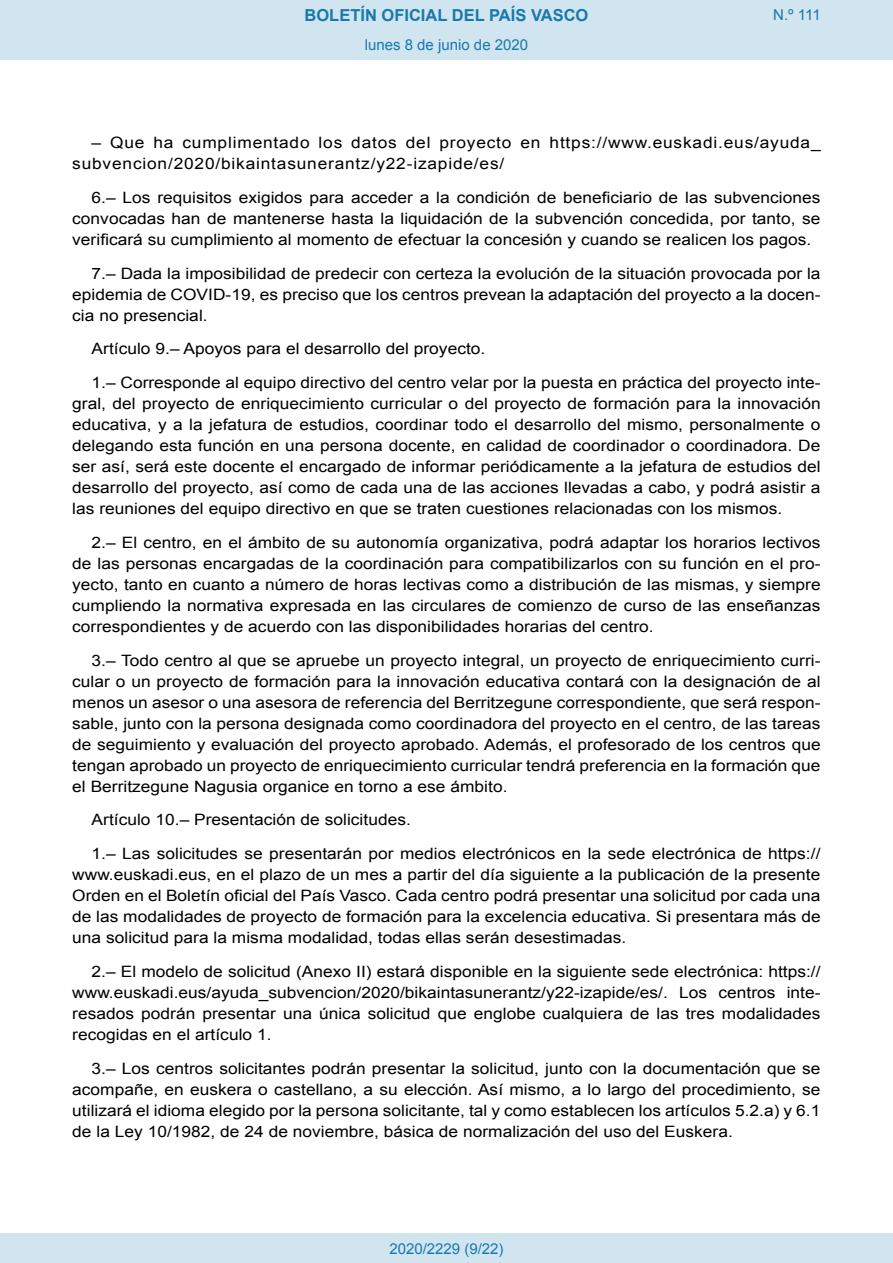
<style>
.page{position:relative;width:893px;height:1263px;background:#fff}
.page>*{position:absolute;margin:0;border:0;box-sizing:border-box;transform-origin:0 0}
.t1{font:700 16.5px "Arial";color:#1879ad}
.BOPVDetalle{font:15.6px/21px "Arial";color:#000;text-align:justify;scale:1.11 1}
.BOPVDetalle-2{font:15.6px/21px "Arial";letter-spacing:.045em;color:#000;scale:1.11 1}
.Paginacion_Centro{font:15px "Arial";color:#1879ad}
</style>
<div class="page">
<div style="left:0;top:0;width:893px;height:60px;background:#d0e5f0"></div>
<div style="left:0;top:1233px;width:893px;height:30px;background:#d0e5f0"></div>
<p class="t1" style="left:305px;top:4px;width:285px">BOLETÍN OFICIAL DEL PAÍS VASCO</p>
<p class="Paginacion_Centro" style="left:365px;top:35px;width:165px">lunes 8 de junio de 2020</p>
<p class="Paginacion_Centro" style="left:773px;top:5px;width:49px">N.º 111</p>
<p class="BOPVDetalle-2" style="left:72px;top:132px;width:676px;text-indent:19px">– Que ha cumplimentado los datos del proyecto en https://www.euskadi.eus/ayuda_ subvencion/2020/bikaintasunerantz/y22-izapide/es/</p>
<p class="BOPVDetalle" style="left:72px;top:187px;width:676px;text-indent:19px">6.– Los requisitos exigidos para acceder a la condición de beneficiario de las subvenciones convocadas han de mantenerse hasta la liquidación de la subvención concedida, por tanto, se verificará su cumplimiento al momento de efectuar la concesión y cuando se realicen los pagos.</p>
<p class="BOPVDetalle" style="left:72px;top:263px;width:676px;text-indent:19px">7.– Dada la imposibilidad de predecir con certeza la evolución de la situación provocada por la epidemia de COVID-19, es preciso que los centros prevean la adaptación del proyecto a la docen&shy;cia no presencial.</p>
<p class="BOPVDetalle" style="left:92px;top:339px;width:356px">Artículo 9.– Apoyos para el desarrollo del proyecto.</p>
<p class="BOPVDetalle" style="left:72px;top:372px;width:676px;text-indent:19px">1.– Corresponde al equipo directivo del centro velar por la puesta en práctica del proyecto inte&shy;gral, del proyecto de enriquecimiento curricular o del proyecto de formación para la innovación educativa, y a la jefatura de estudios, coordinar todo el desarrollo del mismo, personalmente o delegando esta función en una persona docente, en calidad de coordinador o coordinadora. De ser así, será este docente el encargado de informar periódicamente a la jefatura de estudios del desarrollo del proyecto, así como de cada una de las acciones llevadas a cabo, y podrá asistir a las reuniones del equipo directivo en que se traten cuestiones relacionadas con los mismos.</p>
<p class="BOPVDetalle" style="left:72px;top:532px;width:676px;text-indent:19px">2.– El centro, en el ámbito de su autonomía organizativa, podrá adaptar los horarios lectivos de las personas encargadas de la coordinación para compatibilizarlos con su función en el pro&shy;yecto, tanto en cuanto a número de horas lectivas como a distribución de las mismas, y siempre cumpliendo la normativa expresada en las circulares de comienzo de curso de las enseñanzas correspondientes y de acuerdo con las disponibilidades horarias del centro.</p>
<p class="BOPVDetalle" style="left:72px;top:650px;width:676px;text-indent:19px">3.– Todo centro al que se apruebe un proyecto integral, un proyecto de enriquecimiento curri&shy;cular o un proyecto de formación para la innovación educativa contará con la designación de al menos un asesor o una asesora de referencia del Berritzegune correspondiente, que será respon&shy;sable, junto con la persona designada como coordinadora del proyecto en el centro, de las tareas de seguimiento y evaluación del proyecto aprobado. Además, el profesorado de los centros que tengan aprobado un proyecto de enriquecimiento curricular tendrá preferencia en la formación que el Berritzegune Nagusia organice en torno a ese ámbito.</p>
<p class="BOPVDetalle" style="left:92px;top:810px;width:289px">Artículo 10.– Presentación de solicitudes.</p>
<p class="BOPVDetalle" style="left:72px;top:843px;width:676px;text-indent:19px">1.– Las solicitudes se presentarán por medios electrónicos en la sede electrónica de https:// www.euskadi.eus, en el plazo de un mes a partir del día siguiente a la publicación de la presente Orden en el Boletín oficial del País Vasco. Cada centro podrá presentar una solicitud por cada una de las modalidades de proyecto de formación para la excelencia educativa. Si presentara más de una solicitud para la misma modalidad, todas ellas serán desestimadas.</p>
<p class="BOPVDetalle" style="left:72px;top:961px;width:676px;text-indent:19px">2.– El modelo de solicitud (Anexo II) estará disponible en la siguiente sede electrónica: https:// www.euskadi.eus/ayuda_subvencion/2020/bikaintasunerantz/y22-izapide/es/. Los centros inte&shy;resados podrán presentar una única solicitud que englobe cualquiera de las tres modalidades recogidas en el artículo 1.</p>
<p class="BOPVDetalle" style="left:72px;top:1058px;width:676px;text-indent:19px">3.– Los centros solicitantes podrán presentar la solicitud, junto con la documentación que se acompañe, en euskera o castellano, a su elección. Así mismo, a lo largo del procedimiento, se utilizará el idioma elegido por la persona solicitante, tal y como establecen los artículos 5.2.a) y 6.1 de la Ley 10/1982, de 24 de noviembre, básica de normalización del uso del Euskera.</p>
<p class="Paginacion_Centro" style="left:389px;top:1238px;width:116px">2020/2229 (9/22)</p>
</div>
